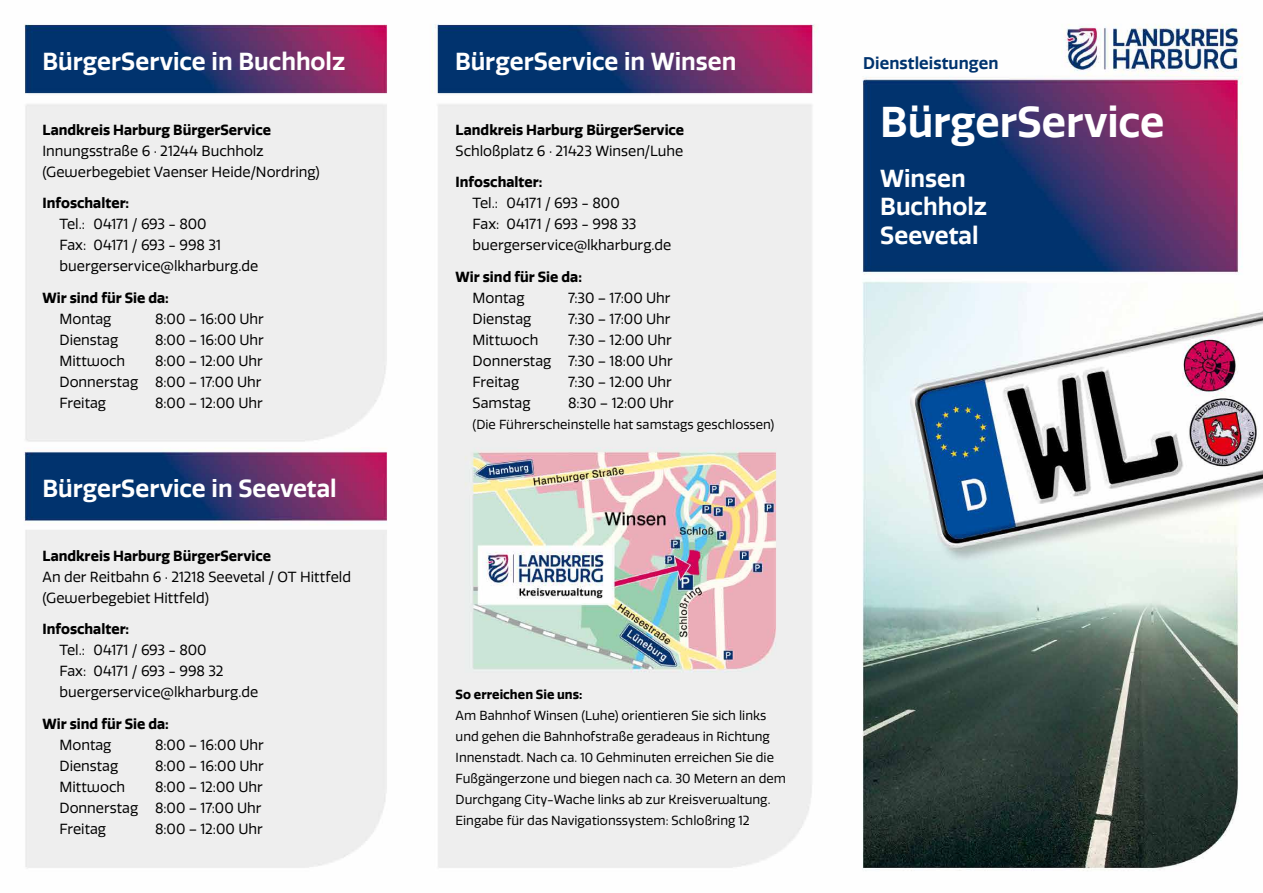
<style>
.page{position:relative;width:1263px;height:893px;background:#fff}
.page>*{position:absolute;margin:0;border:0;box-sizing:border-box;transform-origin:0 0}
.t1{font:600 42px "Quatro W00";color:#fff}
.t2{font:600 24px/28.8px "Quatro W00";color:#fff}
.t3{font:600 16.5px "Quatro W00";letter-spacing:.005em;color:#00336e}
.t4{font:14.25px/21px "Quatro W00";color:#000}
.t5{font:700 14.25px "Quatro W00";color:#000}
.t6{font:12.75px/21px "Quatro W00";color:#000}
.t7{font:700 12.75px "Quatro W00";letter-spacing:.005em;color:#000}
</style>
<div class="page">
<img style="left:24px;top:24px;width:1239px;height:847px">
<h2 class="t2" style="left:43px;top:47px;width:304px">BürgerService in Buchholz</h2>
<p class="t5" style="left:43px;top:121px;width:230px">Landkreis Harburg BürgerService</p>
<p class="t4" style="left:43px;top:140px;width:279px">Innungsstraße 6 · 21244 Buchholz (Gewerbegebiet Vaenser Heide/Nordring)</p>
<p class="t5" style="left:43px;top:195px;width:88px">Infoschalter:</p>
<p class="t4" style="left:60px;top:214px;width:200px">Tel.: 04171 / 693 - 800<br>Fax: 04171 / 693 - 998 31 buergerservice@lkharburg.de</p>
<p class="t5" style="left:43px;top:289px;width:128px">Wir sind für Sie da:</p>
<p class="t4" style="left:60px;top:308px;width:53px">Montag</p>
<p class="t4" style="left:155px;top:308px;width:110px">8:00 – 16:00 Uhr</p>
<p class="t4" style="left:60px;top:329px;width:60px">Dienstag</p>
<p class="t4" style="left:155px;top:329px;width:110px">8:00 – 16:00 Uhr</p>
<p class="t4" style="left:60px;top:350px;width:67px">Mittwoch</p>
<p class="t4" style="left:60px;top:350px;width:205px;text-align:justify;text-indent:95px">8:00 – 12:00 Uhr Donnerstag 8:00 – 17:00 Uhr Freitag</p>
<p class="t4" style="left:155px;top:392px;width:109px">8:00 – 12:00 Uhr</p>
<h2 class="t2" style="left:43px;top:474px;width:296px">BürgerService in Seevetal</h2>
<p class="t5" style="left:43px;top:547px;width:230px">Landkreis Harburg BürgerService</p>
<p class="t4" style="left:43px;top:566px;width:310px">An der Reitbahn 6 · 21218 Seevetal / OT Hittfeld (Gewerbegebiet Hittfeld)</p>
<p class="t5" style="left:43px;top:620px;width:88px">Infoschalter:</p>
<p class="t4" style="left:60px;top:640px;width:200px">Tel.: 04171 / 693 - 800<br>Fax: 04171 / 693 - 998 32 buergerservice@lkharburg.de</p>
<p class="t5" style="left:43px;top:715px;width:128px">Wir sind für Sie da:</p>
<p class="t4" style="left:60px;top:734px;width:53px">Montag</p>
<p class="t4" style="left:155px;top:734px;width:110px">8:00 – 16:00 Uhr</p>
<p class="t4" style="left:60px;top:755px;width:60px">Dienstag</p>
<p class="t4" style="left:155px;top:755px;width:110px">8:00 – 16:00 Uhr</p>
<p class="t4" style="left:60px;top:776px;width:67px">Mittwoch</p>
<p class="t4" style="left:60px;top:776px;width:205px;text-align:justify;text-indent:95px">8:00 – 12:00 Uhr Donnerstag 8:00 – 17:00 Uhr Freitag</p>
<p class="t4" style="left:155px;top:818px;width:109px">8:00 – 12:00 Uhr</p>
<h2 class="t2" style="left:455px;top:47px;width:283px">BürgerService in Winsen</h2>
<p class="t5" style="left:456px;top:121px;width:230px">Landkreis Harburg BürgerService</p>
<p class="t4" style="left:456px;top:140px;width:229px">Schloßplatz 6 · 21423 Winsen/Luhe</p>
<p class="t5" style="left:456px;top:174px;width:88px">Infoschalter:</p>
<p class="t4" style="left:473px;top:193px;width:200px">Tel.: 04171 / 693 - 800<br>Fax: 04171 / 693 - 998 33 buergerservice@lkharburg.de</p>
<p class="t5" style="left:456px;top:268px;width:128px">Wir sind für Sie da:</p>
<p class="t4" style="left:473px;top:287px;width:53px">Montag</p>
<p class="t4" style="left:568px;top:287px;width:104px">7:30 – 17:00 Uhr</p>
<p class="t4" style="left:473px;top:308px;width:60px">Dienstag</p>
<p class="t4" style="left:568px;top:308px;width:104px">7:30 – 17:00 Uhr</p>
<p class="t4" style="left:473px;top:329px;width:67px">Mittwoch</p>
<p class="t4" style="left:473px;top:329px;width:201px;text-align:justify;text-indent:95px">7:30 – 12:00 Uhr Donnerstag 7:30 – 18:00 Uhr Freitag</p>
<p class="t4" style="left:568px;top:371px;width:105px">7:30 – 12:00 Uhr</p>
<p class="t4" style="left:473px;top:392px;width:59px">Samstag</p>
<p class="t4" style="left:568px;top:392px;width:107px">8:30 – 12:00 Uhr</p>
<p class="t6" style="left:473px;top:414px;width:303px">(Die Führerscheinstelle hat samstags geschlossen)</p>
<p class="t3" style="left:863px;top:53px;width:137px">Dienstleistungen</p>
<h1 class="t1" style="left:880px;top:97px;width:286px">BürgerService</h1>
<h2 class="t2" style="left:880px;top:164px;width:108px">Winsen<br>Buchholz<br>Seevetal</h2>
<p class="t7" style="left:456px;top:687px;width:128px">So erreichen Sie uns:</p>
<p class="t6" style="left:456px;top:705px;width:332px">Am Bahnhof Winsen (Luhe) orientieren Sie sich links und gehen die Bahnhofstraße geradeaus in Richtung Innenstadt. Nach ca. 10 Gehminuten erreichen Sie die Fußgängerzone und biegen nach ca. 30 Metern an dem Durchgang City-Wache links ab zur Kreisverwaltung.<br>Eingabe für das Navigationssystem: Schloßring 12</p>
</div>
